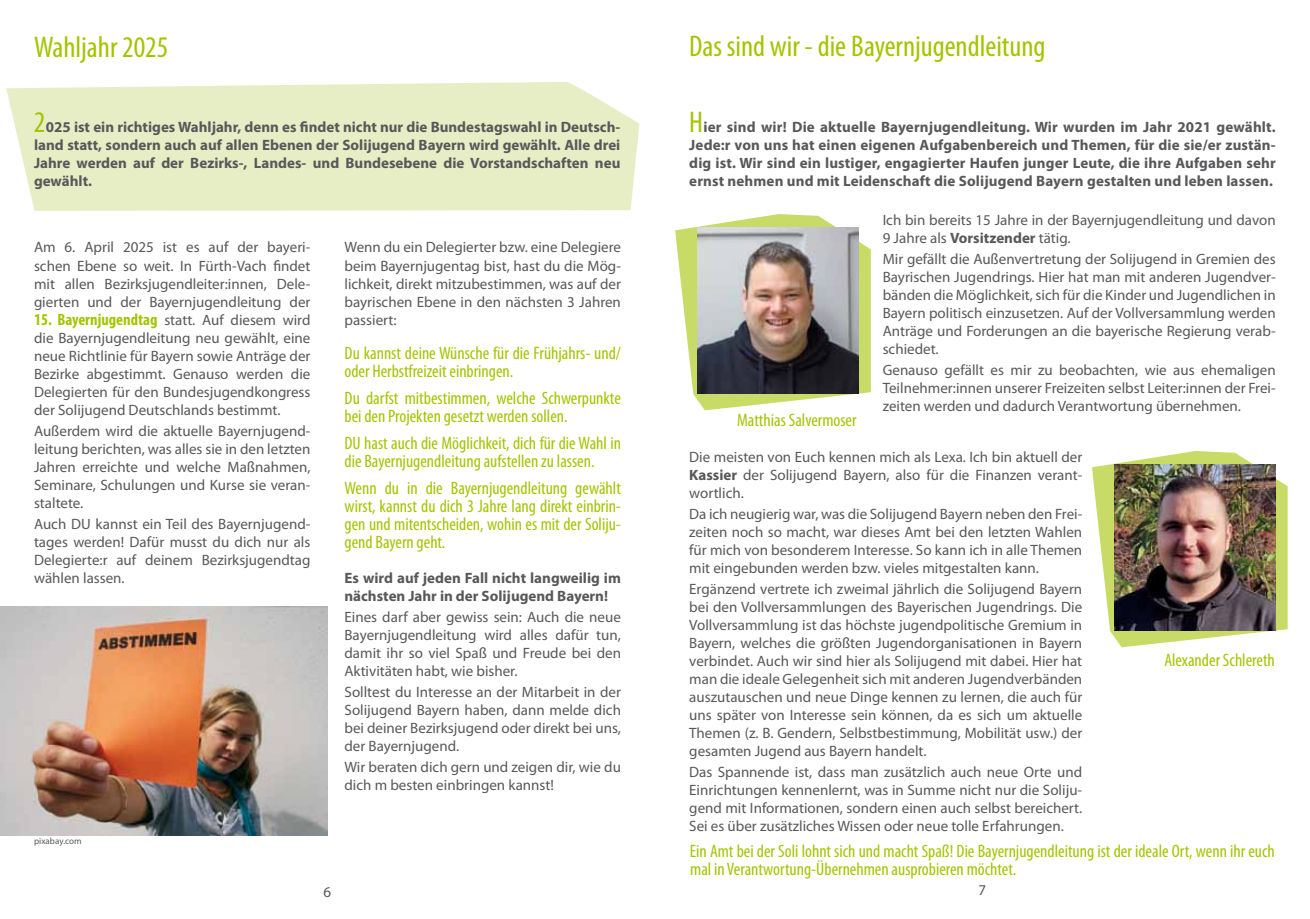
<style>
.page{position:relative;width:1310px;height:919px;background:#fff}
.page>*{position:absolute;margin:0;border:0;box-sizing:border-box;transform-origin:0 0}
.t1{font:condensed 30px "Myriad Pro";color:#a4c400}
.t2{font:condensed 18px/18px "Myriad Pro";color:#a4c400}
.t3{font:15px/18px "Myriad Pro";color:#58585a;text-align:justify}
.t4{font:700 15px/18px "Myriad Pro";color:#58585a;text-align:justify}
.t5{font:9px "Myriad Pro";letter-spacing:.005em;color:#58585a}
.s1{font-weight:400;font-stretch:condensed;font-size:30px;color:#a4c400}
.s2{font-weight:700;font-stretch:condensed;font-size:16.5px;color:#a4c400}
.s3{font-weight:700}
</style>
<div class="page">
<svg style="left:6px;top:82px;width:633px;height:129px;background:#e8efc8"></svg>
<img style="left:0;top:607px;width:327px;height:228px">
<svg style="left:675px;top:214px;width:196px;height:196px"></svg>
<img style="left:697px;top:227px;width:162px;height:166px">
<svg style="left:1092px;top:451px;width:195px;height:196px"></svg>
<img style="left:1114px;top:464px;width:161px;height:166px">
<h1 class="t1" style="left:34px;top:28px;width:136px">Wahljahr 2025</h1>
<p class="t4" style="left:34px;top:117px;width:588px"><span class="s1">2</span>025 ist ein richtiges Wahljahr, denn es findet nicht nur die Bundestagswahl in Deutsch&shy;land statt, sondern auch auf allen Ebenen der Solijugend Bayern wird gewählt. Alle drei Jahre werden auf der Bezirks-, Landes- und Bundesebene die Vorstandschaften neu gewählt.</p>
<p class="t3" style="left:34px;top:238px;width:278px">Am 6. April 2025 ist es auf der bayeri&shy;schen Ebene so weit. In Fürth-Vach findet mit allen Bezirksjugendleiter:innen, Dele&shy;gierten und der Bayernjugendleitung der</p>
<p class="t3" style="left:34px;top:310px;width:278px"><span class="s2">15. Bayernjugendtag</span> statt. Auf diesem wird die Bayernjugendleitung neu gewählt, eine neue Richtlinie für Bayern sowie Anträge der Bezirke abgestimmt. Genauso werden die Delegierten für den Bundesjugendkongress der Solijugend Deutschlands bestimmt.</p>
<p class="t3" style="left:34px;top:421px;width:278px">Außerdem wird die aktuelle Bayernjugend&shy;leitung berichten, was alles sie in den letzten Jahren erreichte und welche Maßnahmen, Seminare, Schulungen und Kurse sie veran&shy;staltete.</p>
<p class="t3" style="left:34px;top:514px;width:278px">Auch DU kannst ein Teil des Bayernjugend&shy;tages werden! Dafür musst du dich nur als Delegierte:r auf deinem Bezirksjugendtag wählen lassen.</p>
<p class="t5" style="left:34px;top:835px;width:49px">pixabay.com</p>
<p class="t3" style="left:344px;top:238px;width:278px">Wenn du ein Delegierter bzw. eine Delegiere beim Bayernjugentag bist, hast du die Mög&shy;lichkeit, direkt mitzubestimmen, was auf der bayrischen Ebene in den nächsten 3 Jahren passiert:</p>
<p class="t2" style="left:344px;top:344px;width:278px">Du kannst deine Wünsche für die Frühjahrs- und/ oder Herbstfreizeit einbringen.</p>
<p class="t2" style="left:344px;top:389px;width:278px">Du darfst mitbestimmen, welche Schwerpunkte bei den Projekten gesetzt werden sollen.</p>
<p class="t2" style="left:344px;top:434px;width:278px">DU hast auch die Möglichkeit, dich für die Wahl in die Bayernjugendleitung aufstellen zu lassen.</p>
<p class="t2" style="left:344px;top:479px;width:278px;text-align:justify">Wenn du in die Bayernjugendleitung gewählt wirst, kannst du dich 3 Jahre lang direkt einbrin&shy;gen und mitentscheiden, wohin es mit der Soliju&shy;gend Bayern geht.</p>
<p class="t4" style="left:344px;top:568px;width:278px">Es wird auf jeden Fall nicht langweilig im nächsten Jahr in der Solijugend Bayern!</p>
<p class="t3" style="left:344px;top:607px;width:278px">Eines darf aber gewiss sein: Auch die neue Bayernjugendleitung wird alles dafür tun, damit ihr so viel Spaß und Freude bei den Aktivitäten habt, wie bisher.</p>
<p class="t3" style="left:344px;top:682px;width:278px">Solltest du Interesse an der Mitarbeit in der Solijugend Bayern haben, dann melde dich bei deiner Bezirksjugend oder direkt bei uns, der Bayernjugend.</p>
<p class="t3" style="left:344px;top:757px;width:278px">Wir beraten dich gern und zeigen dir, wie du dich m besten einbringen kannst!</p>
<h1 class="t1" style="left:689px;top:28px;width:358px">Das sind wir - die bayernjugendleitung</h1>
<p class="t4" style="left:689px;top:117px;width:588px"><span class="s1">H</span> ier sind wir! Die aktuelle Bayernjugendleitung. Wir wurden im Jahr 2021 gewählt.<br>Jede:r von uns hat einen eigenen Aufgabenbereich und Themen, für die sie/er zustän&shy;dig ist. Wir sind ein lustiger, engagierter Haufen junger Leute, die ihre Aufgaben sehr ernst nehmen und mit Leidenschaft die Solijugend Bayern gestalten und leben lassen.</p>
<p class="t3" style="left:882px;top:211px;width:394px">Ich bin bereits 15 Jahre in der Bayernjugendleitung und davon<br>9 Jahre als <span class="s3">Vorsitzender</span> tätig.</p>
<p class="t3" style="left:882px;top:250px;width:394px">Mir gefällt die Außenvertretung der Solijugend in Gremien des Bayrischen Jugendrings. Hier hat man mit anderen Jugendver&shy;bänden die Möglichkeit, sich für die Kinder und Jugendlichen in Bayern politisch einzusetzen. Auf der Vollversammlung werden Anträge und Forderungen an die bayerische Regierung verab&shy;schiedet.</p>
<p class="t3" style="left:882px;top:361px;width:394px">Genauso gefällt es mir zu beobachten, wie aus ehemaligen Teilnehmer:innen unserer Freizeiten selbst Leiter:innen der Frei&shy;zeiten werden und dadurch Verantwortung übernehmen.</p>
<p class="t2" style="left:737px;top:411px;width:121px">Matthias Salvermoser</p>
<p class="t3" style="left:689px;top:448px;width:394px">Die meisten von Euch kennen mich als Lexa. Ich bin aktuell der <span class="s3">Kassier</span> der Solijugend Bayern, also für die Finanzen verant&shy;wortlich.</p>
<p class="t3" style="left:689px;top:505px;width:394px">Da ich neugierig war, was die Solijugend Bayern neben den Frei&shy;zeiten noch so macht, war dieses Amt bei den letzten Wahlen für mich von besonderem Interesse. So kann ich in alle Themen mit eingebunden werden bzw. vieles mitgestalten kann.</p>
<p class="t3" style="left:689px;top:580px;width:394px">Ergänzend vertrete ich zweimal jährlich die Solijugend Bayern bei den Vollversammlungen des Bayerischen Jugendrings. Die Vollversammlung ist das höchste jugendpolitische Gremium in Bayern, welches die größten Jugendorganisationen in Bayern verbindet. Auch wir sind hier als Solijugend mit dabei. Hier hat man die ideale Gelegenheit sich mit anderen Jugendverbänden auszutauschen und neue Dinge kennen zu lernen, die auch für uns später von Interesse sein können, da es sich um aktuelle Themen (z. B. Gendern, Selbstbestimmung, Mobilität usw.) der gesamten Jugend aus Bayern handelt.</p>
<p class="t3" style="left:689px;top:763px;width:394px">Das Spannende ist, dass man zusätzlich auch neue Orte und Einrichtungen kennenlernt, was in Summe nicht nur die Soliju&shy;gend mit Informationen, sondern einen auch selbst bereichert.<br>Sei es über zusätzliches Wissen oder neue tolle Erfahrungen.</p>
<p class="t2" style="left:1164px;top:651px;width:112px">Alexander Schlereth</p>
<p class="t2" style="left:690px;top:841px;width:586px">Ein Amt bei der Soli lohnt sich und macht Spaß! Die Bayernjugendleitung ist der ideale Ort, wenn ihr euch mal in Verantwortung-Übernehmen ausprobieren möchtet.</p>
<p class="t3" style="left:324px;top:882px;width:9px">6</p>
<p class="t3" style="left:978px;top:881px;width:9px">7</p>
</div>
